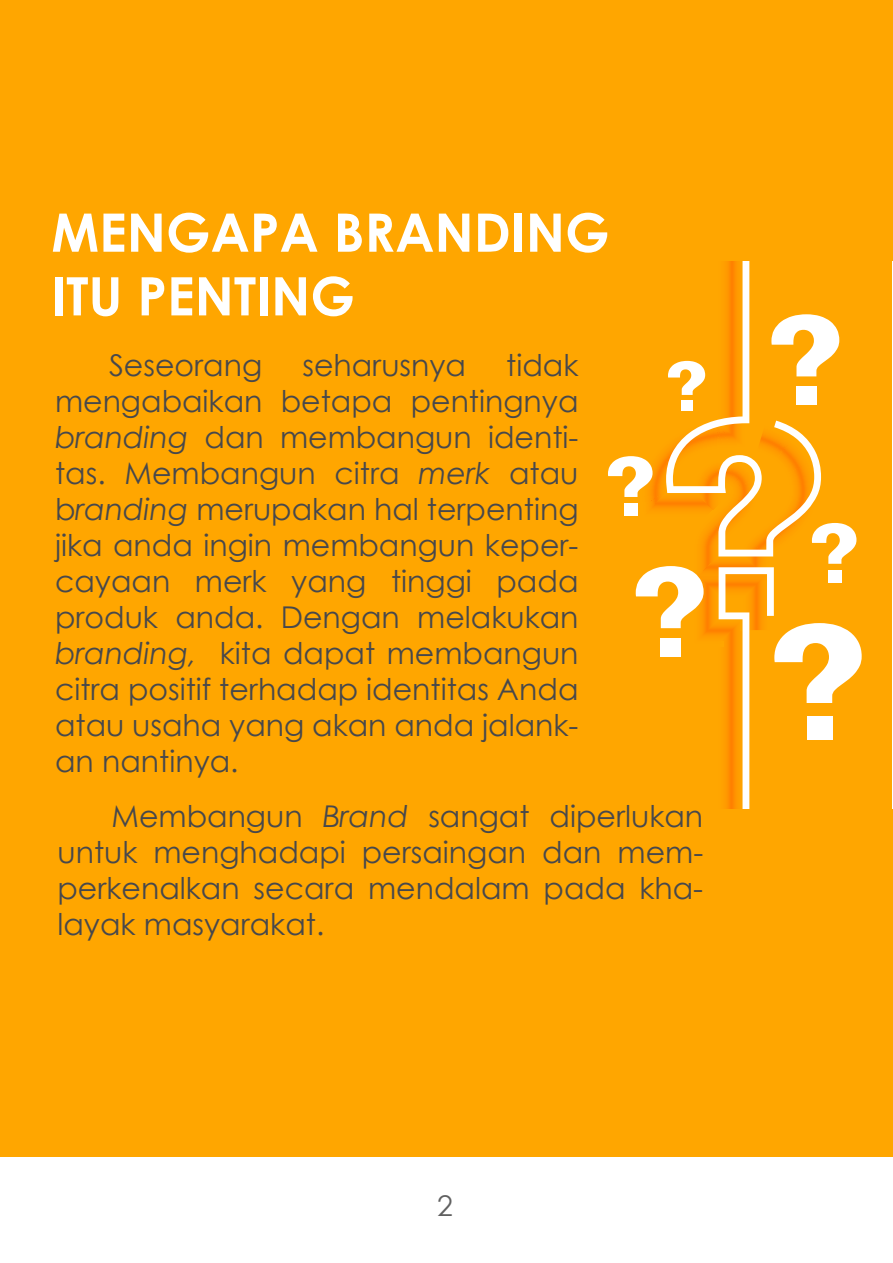
<style>
.page{position:relative;width:893px;height:1263px;background:#fff}
.page>*{position:absolute;margin:0;border:0;box-sizing:border-box;transform-origin:0 0}
.t1{font:700 53.1px/63.6px "Century Gothic";color:#fff}
.t2{font:30px/36px "Century Gothic";color:#47484c;text-align:justify}
.t3{font:28.5px "Century Gothic";color:#606060}
.s1{font-style:italic}
</style>
<div class="page">
<div style="left:326px;top:244px;width:566px;height:566px;background:#ffa600"></div>
<svg style="left:650px;top:452px;width:16px;height:58px"></svg>
<svg style="left:666px;top:261px;width:155px;height:262px"></svg>
<svg style="left:771px;top:314px;width:68px;height:62px"></svg>
<div style="left:797px;top:386px;width:20px;height:19px;background:#fff"></div>
<svg style="left:668px;top:361px;width:37px;height:34px"></svg>
<div style="left:682px;top:400px;width:11px;height:11px;background:#fff"></div>
<svg style="left:608px;top:456px;width:45px;height:41px"></svg>
<div style="left:624px;top:503px;width:14px;height:13px;background:#fff"></div>
<svg style="left:636px;top:523px;width:226px;height:286px"></svg>
<div style="left:828px;top:570px;width:14px;height:13px;background:#fff"></div>
<div style="left:0;top:0;width:893px;height:261px;background:#ffa600"></div>
<div style="left:0;top:809px;width:892px;height:348px;background:#ffa600"></div>
<div style="left:0;top:117px;width:349px;height:957px;background:#ffa600"></div>
<h1 class="t1" style="left:51px;top:198px;width:560px">MENGAPA BRANDING<br>ITU PENTING</h1>
<p class="t2" style="left:109px;top:347px;width:155px">Seseorang</p>
<p class="t2" style="left:302px;top:347px;width:165px">seharusnya</p>
<p class="t2" style="left:55px;top:347px;width:525px;text-indent:451px">tidak mengabaikan betapa pentingnya <span class="s1">branding</span> dan membangun identi&shy;tas. Membangun citra <span class="s1">merk</span> atau b<span class="s1">randing</span> merupakan hal terpenting jika anda ingin membangun keper&shy;cayaan merk yang tinggi pada produk anda. Dengan melakukan <span class="s1">branding,</span> kita dapat membangun citra positif terhadap identitas Anda atau usaha yang akan anda jalank&shy;an nantinya.</p>
<p class="t2" style="left:57px;top:798px;width:647px;text-indent:54px">Membangun <span class="s1">Brand</span> sangat diperlukan untuk menghadapi persaingan dan mem&shy;perkenalkan secara mendalam pada kha&shy;layak masyarakat.</p>
<p class="t3" style="left:437px;top:1186px;width:17px">2</p>
</div>
